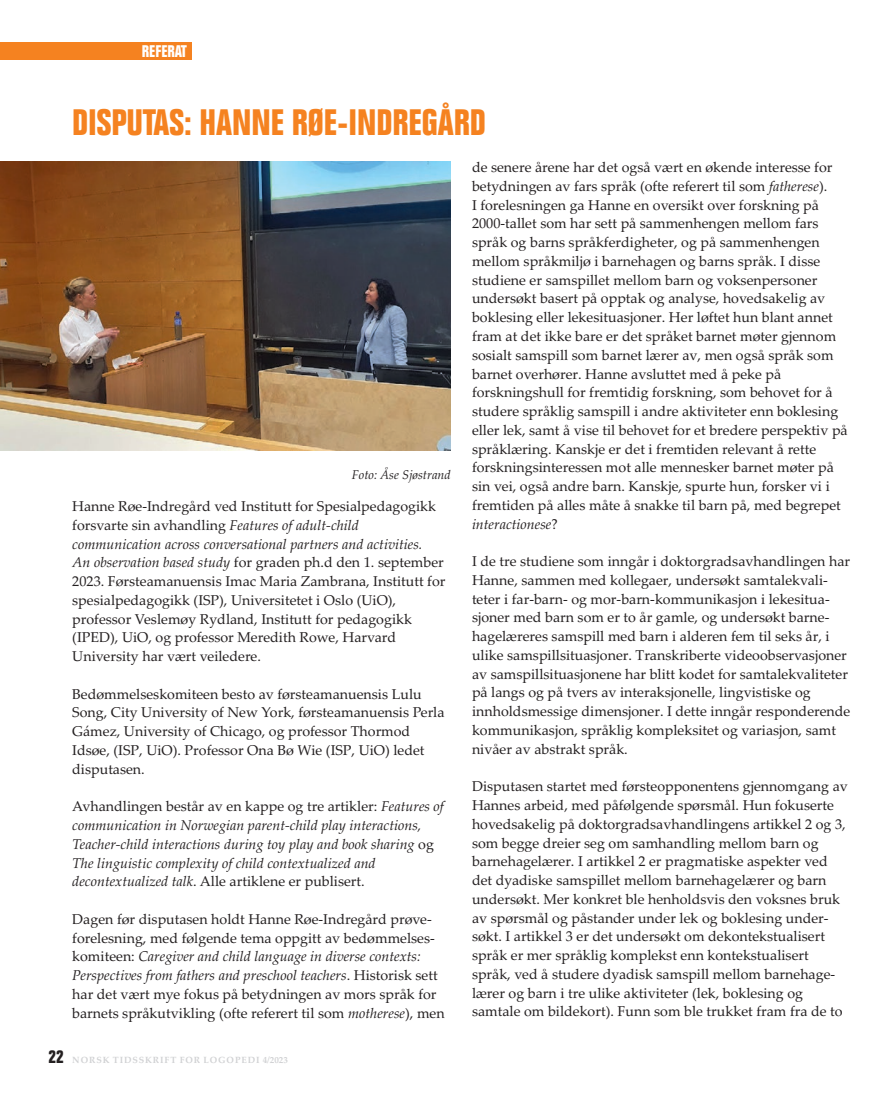
<style>
.page{position:relative;width:893px;height:1106px;background:#fff}
.page>*{position:absolute;margin:0;border:0;box-sizing:border-box;transform-origin:0 0}
.t1{font:700 condensed 36px "Folio";color:#f58220}
.t2{font:700 condensed 16.5px "Folio";color:#fff}
.t3{font:14.25px/18.8px "Palatino Linotype";color:#231f20}
.t4{font:italic 14.25px/18.8px "Palatino Linotype";color:#231f20}
.t5{font:italic 12.75px "Palatino Linotype";color:#231f20}
.t6{font:700 9px "Palatino Linotype";letter-spacing:.1em;color:#d1d2d4}
.s1{font-style:italic}
.s2{font-style:normal}
.s3{font-family:"Folio";font-stretch:condensed;font-size:18px;color:#231f20}
</style>
<div class="page">
<div style="left:0;top:43px;width:191px;height:17px;background:#f58220"></div>
<img style="left:0;top:162px;width:451px;height:289px">
<p class="t2" style="left:142px;top:42px;width:47px">REFERAT</p>
<h1 class="t1" style="left:72px;top:102px;width:415px">DISPUTAS: HANNE RØE-INDREGÅRD</h1>
<p class="t5" style="left:352px;top:466px;width:100px">Foto: Åse Sjøstrand</p>
<p class="t3" style="left:72px;top:496px;width:375px">Hanne Røe-Indregård ved Institutt for Spesialpedagogikk forsvarte sin avhandling <span class="s1">Features of adult-child communication across conversational partners and activities.<br>An observation based study</span> for graden ph.d den 1. september 2023. Førsteamanuensis Imac Maria Zambrana, Institutt for spesialpedagogikk (ISP), Universitetet i Oslo (UiO), professor Veslemøy Rydland, Institutt for pedagogikk (IPED), UiO, og professor Meredith Rowe, Harvard University har vært veiledere.</p>
<p class="t3" style="left:72px;top:684px;width:374px">Bedømmelseskomiteen besto av førsteamanuensis Lulu Song, City University of New York, førsteamanuensis Perla Gámez, University of Chicago, og professor Thormod Idsøe, (ISP, UiO). Professor Ona Bø Wie (ISP, UiO) ledet disputasen.</p>
<p class="t4" style="left:72px;top:796px;width:373px"><span class="s2">Avhandlingen består av en kappe og tre artikler:</span> Features of communication in Norwegian parent-child play interactions, Teacher-child interactions during toy play and book sharing <span class="s2">og </span>The linguistic complexity of child contextualized and decontextualized talk<span class="s2">. Alle artiklene er publisert.</span></p>
<p class="t3" style="left:72px;top:909px;width:374px">Dagen før disputasen holdt Hanne Røe-Indregård prøve&shy;forelesning, med følgende tema oppgitt av bedømmelses&shy;komiteen: <span class="s1">Caregiver and child language in diverse contexts:<br>Perspectives from fathers and preschool teachers</span>. Historisk sett har det vært mye fokus på betydningen av mors språk for barnets språkutvikling (ofte referert til som <span class="s1">motherese</span>), men</p>
<p class="t6" style="left:48px;top:1054px;width:241px"><span class="s3">22</span> NORSK TIDSSKRIFT FOR LOGOPEDI 4/2023</p>
<p class="t3" style="left:472px;top:157px;width:377px">de senere årene har det også vært en økende interesse for betydningen av fars språk (ofte referert til som <span class="s1">fatherese</span>).<br>I forelesningen ga Hanne en oversikt over forskning på 2000-tallet som har sett på sammenhengen mellom fars språk og barns språkferdigheter, og på sammenhengen mellom språkmiljø i barnehagen og barns språk. I disse studiene er samspillet mellom barn og voksenpersoner undersøkt basert på opptak og analyse, hovedsakelig av boklesing eller lekesituasjoner. Her løftet hun blant annet fram at det ikke bare er det språket barnet møter gjennom sosialt samspill som barnet lærer av, men også språk som barnet overhører. Hanne avsluttet med å peke på forskningshull for fremtidig forskning, som behovet for å studere språklig samspill i andre aktiviteter enn boklesing eller lek, samt å vise til behovet for et bredere perspektiv på språklæring. Kanskje er det i fremtiden relevant å rette forskningsinteressen mot alle mennesker barnet møter på sin vei, også andre barn. Kanskje, spurte hun, forsker vi i fremtiden på alles måte å snakke til barn på, med begrepet <span class="s1">interactionese</span>?</p>
<p class="t3" style="left:472px;top:551px;width:380px">I de tre studiene som inngår i doktorgradsavhandlingen har Hanne, sammen med kollegaer, undersøkt samtalekvali&shy;teter i far-barn- og mor-barn-kommunikasjon i lekesitua&shy;sjoner med barn som er to år gamle, og undersøkt barne&shy;hagelæreres samspill med barn i alderen fem til seks år, i ulike samspillsituasjoner. Transkriberte videoobservasjoner av samspillsituasjonene har blitt kodet for samtalekvaliteter på langs og på tvers av interaksjonelle, lingvistiske og innholdsmessige dimensjoner. I dette inngår responder ende kommunikasjon, språklig kompleksitet og variasjon, samt nivåer av abstrakt språk.</p>
<p class="t3" style="left:472px;top:776px;width:377px">Disputasen startet med førsteopponentens gjennomgang av Hannes arbeid, med påfølgende spørsmål. Hun fokuserte hovedsakelig på doktorgradsavhandlingens artikkel 2 og 3, som begge dreier seg om samhandling mellom barn og barnehagelærer. I artikkel 2 er pragmatiske aspekter ved det dyadiske samspillet mellom barnehagelærer og barn undersøkt. Mer konkret ble henholdsvis den voksnes bruk av spørsmål og påstander under lek og boklesing under&shy;søkt. I artikkel 3 er det undersøkt om dekontekstualisert språk er mer språklig komplekst enn kontekstualisert språk, ved å studere dyadisk samspill mellom barnehage&shy;lærer og barn i tre ulike aktiviteter (lek, boklesing og samtale om bildekort). Funn som ble trukket fram fra de to</p>
</div>
